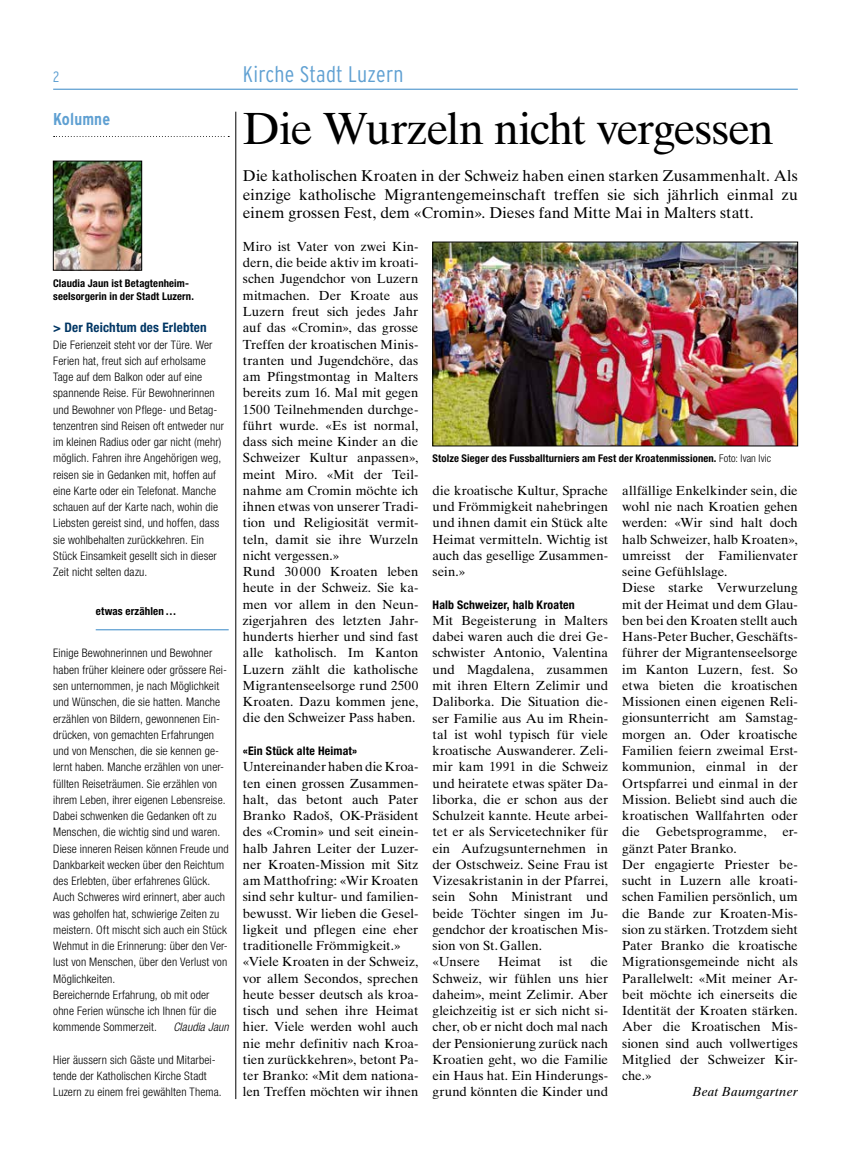
<style>
.page{position:relative;width:851px;height:1170px;background:#fff}
.page>*{position:absolute;margin:0;border:0;box-sizing:border-box;transform-origin:0 0}
.t1{font:45px "Times Ten LT Std";letter-spacing:-.03em;color:#000}
.t2{font:300 condensed 22.5px "Interstate";letter-spacing:.01em;color:#5fa0d2}
.t3{font:700 condensed 17.12px "Interstate";letter-spacing:.01em;color:#5fa0d2}
.t4{font:15.62px/18.8px "Times Ten LT Std";letter-spacing:.005em;color:#000;text-align:justify}
.t5{font:300 condensed 15px "Interstate";color:#5fa0d2}
.t6{font:13.12px/16.2px "Times Ten LT Std";letter-spacing:-.005em;color:#000}
.t7{font:700 condensed 13.12px "Helvetica Neue LT Std";letter-spacing:.015em;color:#003664}
.t8{font:italic 13.12px "Times Ten LT Std";letter-spacing:.015em;color:#000}
.t9{font:700 condensed 11.88px "Helvetica Neue LT Std";letter-spacing:.015em;color:#000}
.t10{font:300 condensed 11.75px/16.2px "Helvetica Neue LT Std";letter-spacing:.01em;color:#000}
.t11{font:italic 300 condensed 11.75px "Helvetica Neue LT Std";letter-spacing:.01em;color:#000}
.t12{font:700 condensed 11px "Helvetica Neue LT Std";letter-spacing:.015em;color:#000}
.t13{font:700 condensed 10.62px/12.8px "Helvetica Neue LT Std";letter-spacing:.015em;color:#000}
.s1{font-weight:300}
</style>
<div class="page">
<hr style="left:235px;top:112px;width:1px;height:986px;background:#000">
<hr style="left:53px;top:89px;width:744px;height:1px;background:#5fa0d2">
<svg style="left:54px;top:136px;width:175px;height:1px"></svg>
<hr style="left:96px;top:629px;width:133px;height:1px;background:#5fa0d2">
<img style="left:55px;top:163px;width:85px;height:105px">
<div style="left:53px;top:161px;width:89px;height:109px;border:1px solid #000"></div>
<img style="left:434px;top:244px;width:361px;height:200px">
<div style="left:432px;top:242px;width:365px;height:204px;border:1px solid #000"></div>
<p class="t5" style="left:53px;top:68px;width:8px">2</p>
<h2 class="t2" style="left:243px;top:62px;width:162px">Kirche Stadt Luzern</h2>
<h3 class="t3" style="left:53px;top:110px;width:58px">Kolumne</h3>
<h1 class="t1" style="left:243px;top:102px;width:532px">Die Wurzeln nicht vergessen</h1>
<p class="t4" style="left:243px;top:166px;width:556px">Die katholischen Kroaten in der Schweiz haben einen starken Zusammenhalt. Als einzige katholische Migrantengemeinschaft treffen sie sich jährlich einmal zu einem grossen Fest, dem «Cromin». Dieses fand Mitte Mai in Malters statt.</p>
<p class="t6" style="left:243px;top:238px;width:177px">Miro ist Vater von zwei Kin&shy;dern, die beide aktiv im kroati&shy;schen Jugendchor von Luzern mitmachen. Der Kroate aus<br>Luzern freut sich jedes Jahr auf das «Cromin», das grosse<br>Treffen der kroatischen Minis&shy;tranten und Jugendchöre, das am Pfingstmontag in Malters bereits zum 16. Mal mit gegen<br>1500 Teilnehmenden durchge&shy;führt wurde. «Es ist normal, dass sich meine Kinder an die<br>Schweizer Kultur anpassen», meint Miro. «Mit der Teil&shy;nahme am Cromin möchte ich ihnen etwas von unserer Tradi&shy;tion und Religiosität vermit&shy;teln, damit sie ihre Wurzeln nicht vergessen.»<br>Rund 30 000 Kroaten leben heute in der Schweiz. Sie ka&shy;men vor allem in den Neun&shy;zigerjahren des letzten Jahr&shy;hunderts hierher und sind fast alle katholisch. Im Kanton<br>Luzern zählt die katholische<br>Migrantenseelsorge rund 2500<br>Kroaten. Dazu kommen jene, die den Schweizer Pass haben.</p>
<p class="t9" style="left:243px;top:743px;width:116px">«Ein Stück alte Heimat»</p>
<p class="t6" style="left:243px;top:758px;width:177px">Untereinander haben die Kroa&shy;ten einen grossen Zusammen&shy;halt, das betont auch Pater<br>Branko Radoš, OK-Präsident des «Cromin» und seit einein&shy;halb Jahren Leiter der Luzer&shy;ner Kroaten-Mission mit Sitz am Matthofring: «Wir Kroaten sind sehr kultur- und familien&shy;bewusst. Wir lieben die Gesel&shy;ligkeit und pflegen eine eher traditionelle Frömmigkeit.» «Viele Kroaten in der Schweiz, vor allem Secondos, sprechen heute besser deutsch als kroa&shy;tisch und sehen ihre Heimat hier. Viele werden wohl auch nie mehr definitiv nach Kroa&shy;tien zurückkehren», betont Pa&shy;ter Branko: «Mit dem nationa&shy;len Treffen möchten wir ihnen</p>
<p class="t13" style="left:53px;top:277px;width:142px">Claudia Jaun ist Betagtenheim&shy;seelsorgerin in der Stadt Luzern.</p>
<p class="t7" style="left:53px;top:319px;width:155px">&gt; Der Reichtum des Erlebten</p>
<p class="t10" style="left:53px;top:336px;width:172px">Die Ferienzeit steht vor der Türe. Wer Ferien hat, freut sich auf erholsame Tage auf dem Balkon oder auf eine spannende Reise. Für Bewohnerinnen und Bewohner von Pflege- und Betag&shy;tenzentren sind Reisen oft entweder nur im kleinen Radius oder gar nicht (mehr) möglich. Fahren ihre Angehörigen weg, reisen sie in Gedanken mit, hoffen auf eine Karte oder ein Telefonat. Manche schauen auf der Karte nach, wohin die Liebsten gereist sind, und hoffen, dass sie wohlbehalten zurückkehren. Ein Stück Einsamkeit gesellt sich in dieser Zeit nicht selten dazu.</p>
<p class="t12" style="left:96px;top:604px;width:82px">etwas erzählen…</p>
<p class="t10" style="left:53px;top:645px;width:177px">Einige Bewohnerinnen und Bewohner haben früher kleinere oder grössere Rei&shy;sen unternommen, je nach Möglichkeit und Wünschen, die sie hatten. Manche erzählen von Bildern, gewonnenen Ein&shy;drücken, von gemachten Erfahrungen und von Menschen, die sie kennen ge&shy;lernt haben. Manche erzählen von uner&shy;füllten Reiseträumen. Sie erzählen von ihrem Leben, ihrer eigenen Lebensreise.<br>Dabei schwenken die Gedanken oft zu Menschen, die wichtig sind und waren.<br>Diese inneren Reisen können Freude und Dankbarkeit wecken über den Reichtum des Erlebten, über erfahrenes Glück.<br>Auch Schweres wird erinnert, aber auch was geholfen hat, schwierige Zeiten zu meistern. Oft mischt sich auch ein Stück Wehmut in die Erinnerung: über den Ver&shy;lust von Menschen, über den Verlust von Möglichkeiten.<br>Bereichernde Erfahrung, ob mit oder ohne Ferien wünsche ich Ihnen für die kommende Sommerzeit.</p>
<p class="t13" style="left:432px;top:452px;width:340px">Stolze Sieger des Fussballturniers am Fest der Kroatenmissionen. <span class="s1">Foto: Ivan Ivic</span></p>
<p class="t6" style="left:622px;top:482px;width:177px">allfällige Enkelkinder sein, die wohl nie nach Kroatien gehen werden: «Wir sind halt doch halb Schweizer, halb Kroaten», umreisst der Familienvater seine Gefühlslage.<br>Diese starke Verwurzelung mit der Heimat und dem Glau&shy;ben bei den Kroaten stellt auch<br>Hans-Peter Bucher, Geschäfts&shy;führer der Migrantenseelsorge im Kanton Luzern, fest. So etwa bieten die kroatischen<br>Missionen einen eigenen Reli&shy;gionsunterricht am Samstag&shy;morgen an. Oder kroatische<br>Familien feiern zweimal Erst&shy;kommunion, einmal in der<br>Ortspfarrei und einmal in der<br>Mission. Beliebt sind auch die kroatischen Wallfahrten oder die Gebetsprogramme, er&shy;gänzt Pater Branko.<br>Der engagierte Priester be&shy;sucht in Luzern alle kroati&shy;schen Familien persönlich, um die Bande zur Kroaten-Mis&shy;sion zu stärken. Trotzdem sieht<br>Pater Branko die kroatische<br>Migrationsgemeinde nicht als<br>Parallelwelt: «Mit meiner Ar&shy;beit möchte ich einerseits die<br>Identität der Kroaten stärken.<br>Aber die Kroatischen Mis&shy;sionen sind auch vollwertiges<br>Mitglied der Schweizer Kir&shy;che.»</p>
<p class="t8" style="left:692px;top:1084px;width:107px">Beat Baumgartner</p>
<p class="t6" style="left:432px;top:482px;width:177px;text-align:justify">die kroatische Kultur, Sprache und Frömmigkeit nahebringen und ihnen damit ein Stück alte Heimat vermitteln. Wichtig ist auch das gesellige Zusammen&shy;sein.»</p>
<p class="t9" style="left:432px;top:597px;width:144px">Halb Schweizer, halb Kroaten</p>
<p class="t6" style="left:432px;top:612px;width:177px">Mit Begeisterung in Malters dabei waren auch die drei Ge&shy;schwister Antonio, Valentina und Magdalena, zusammen mit ihren Eltern Zelimir und<br>Daliborka. Die Situation die&shy;ser Familie aus Au im Rhein&shy;tal ist wohl typisch für viele kroatische Auswanderer. Zeli&shy;mir kam 1991 in die Schweiz und heiratete etwas später Da&shy;liborka, die er schon aus der<br>Schulzeit kannte. Heute arbei&shy;tet er als Servicetechniker für ein Aufzugsunternehmen in der Ostschweiz. Seine Frau ist<br>Vizesakristanin in der Pfarrei, sein Sohn Ministrant und beide Töchter singen im Ju&shy;gendchor der kroatischen Mis&shy;sion von St.Gallen.<br>«Unsere</p>
<p class="t6" style="left:432px;top:953px;width:177px;text-align:justify;text-indent:158px">die Schweiz, wir fühlen uns hier daheim», meint Zelimir. Aber gleichzeitig ist er sich nicht si&shy;cher, ob er nicht doch mal nach der Pensionierung zurück nach Kroatien geht, wo die Familie ein Haus hat. Ein Hinderungs&shy;grund könnten die Kinder und</p>
<p class="t6" style="left:498px;top:953px;width:44px">Heimat</p>
<p class="t6" style="left:559px;top:953px;width:15px">ist</p>
<p class="t11" style="left:173px;top:1020px;width:57px">Claudia Jaun</p>
<p class="t10" style="left:53px;top:1051px;width:170px">Hier äussern sich Gäste und Mitarbei&shy;tende der Katholischen Kirche Stadt<br>Luzern zu einem frei gewählten Thema.</p>
</div>
